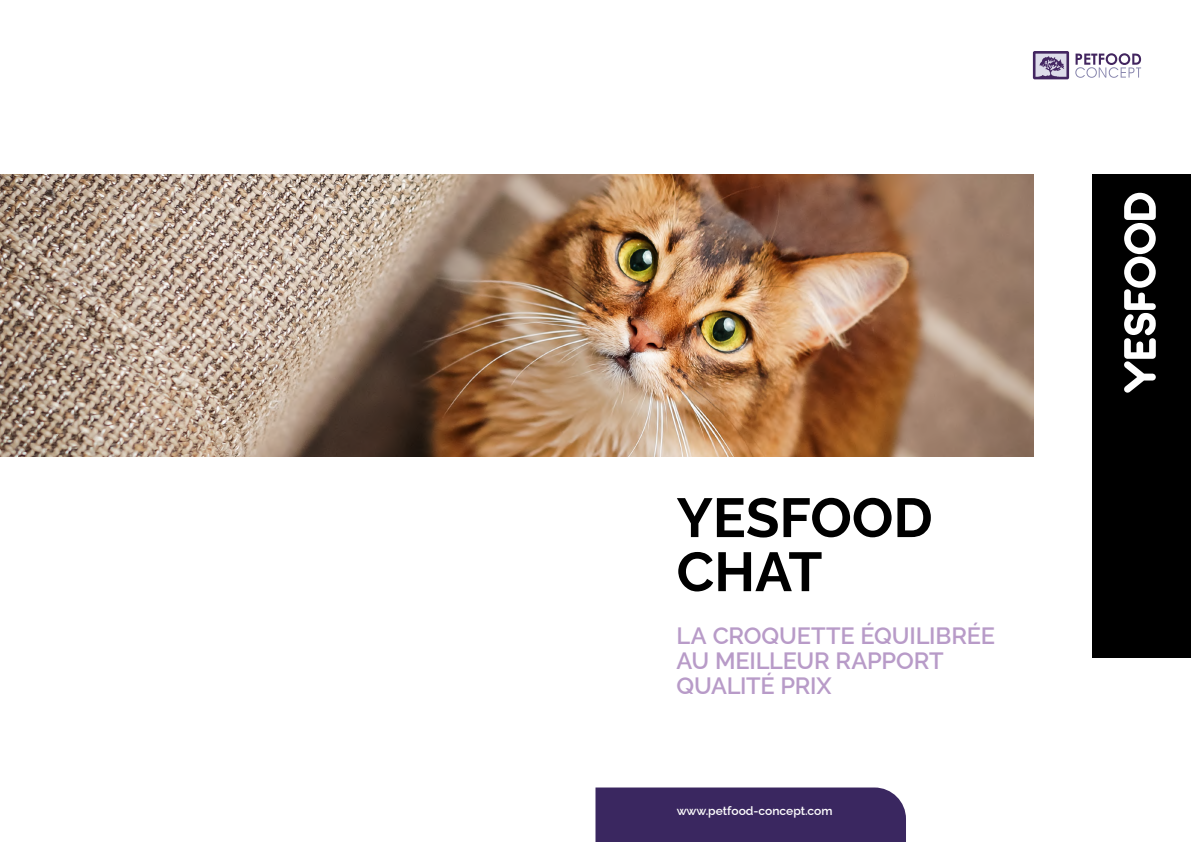
<style>
.page{position:relative;width:1191px;height:842px;background:#fff}
.page>*{position:absolute;margin:0;border:0;box-sizing:border-box;transform-origin:0 0}
.t1{font:100 54.9px/54.1px "Raleway";color:#000}
.t2{font:600 23.6px/25px "Raleway";letter-spacing:-.01em;color:#b89bc8}
.t3{font:600 12px "Raleway";color:#fff}
</style>
<div class="page">
<svg style="left:1075px;top:53px;width:66px;height:25px"></svg>
<svg style="left:1033px;top:51px;width:36px;height:28px"></svg>
<div style="left:595px;top:787px;width:311px;height:55px;background:#3a2760"></div>
<div style="left:1092px;top:174px;width:99px;height:484px;background:#000"></div>
<svg style="left:1124px;top:193px;width:31px;height:200px"></svg>
<img style="left:0;top:174px;width:1033px;height:283px">
<h1 class="t1" style="left:676px;top:484px;width:258px">YESFOOD<br>CHAT</h1>
<p class="t2" style="left:676px;top:621px;width:320px">LA CROQUETTE ÉQUILIBRÉE<br>AU MEILLEUR RAPPORT<br>QUALITÉ PRIX</p>
<p class="t3" style="left:676px;top:802px;width:157px">www.petfood-concept.com</p>
</div>
